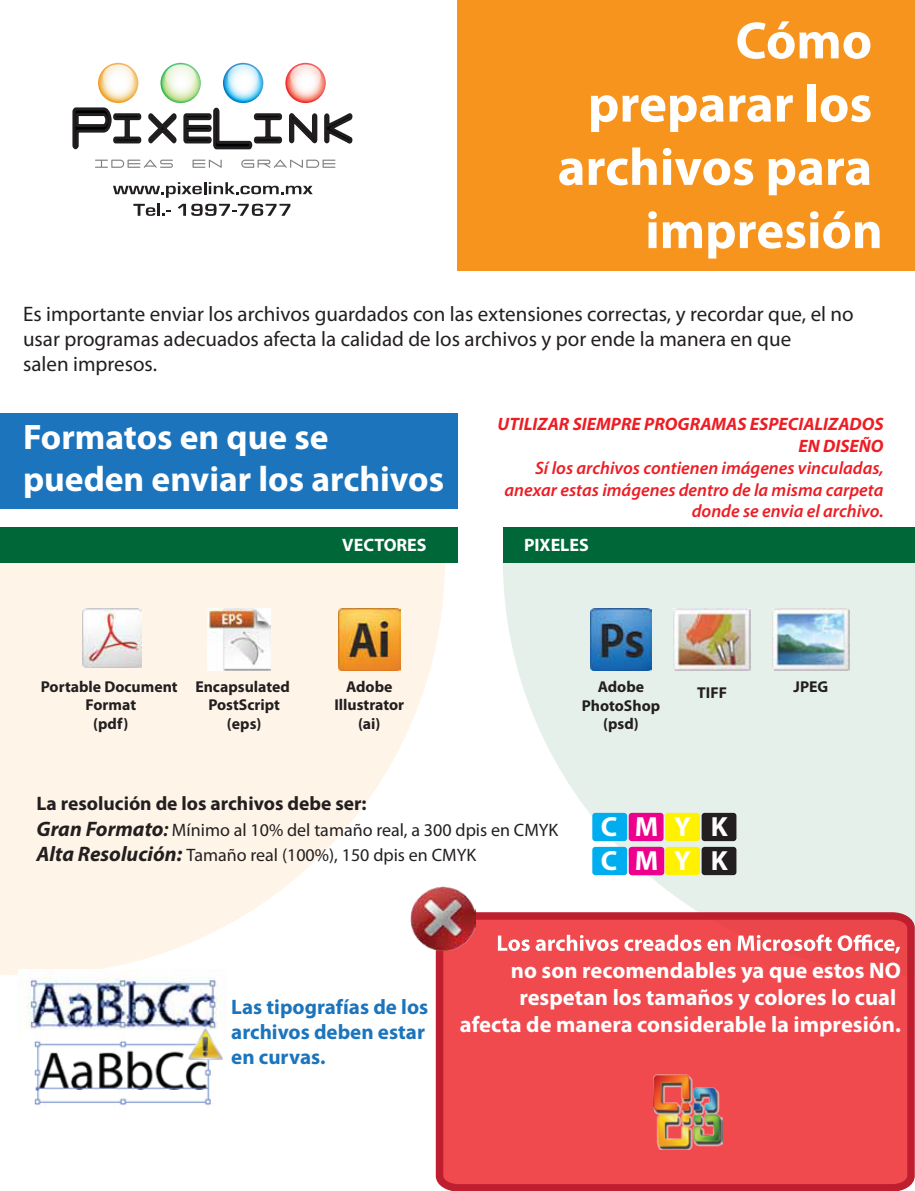
<style>
.page{position:relative;width:915px;height:1191px;background:#fff}
.page>*{position:absolute;margin:0;border:0;box-sizing:border-box;transform-origin:0 0}
.t1{font:700 52.65px/63.3px "Myriad Pro";color:#fff;text-align:right}
.t2{font:700 35.55px/42.6px "Myriad Pro";color:#fff}
.t3{font:700 27.75px/33.6px "Myriad Pro";letter-spacing:.625em;color:#fff}
.t4{font:700 22.5px/27px "Myriad Pro";color:#fff;text-align:right}
.t5{font:21px/25.2px "Myriad Pro";color:#231f20}
.t6{font:700 21px/25.2px "Myriad Pro";color:#1c75bc}
.t7{font:700 19.5px "Myriad Pro";color:#231f20}
.t8{font:italic 600 18px/21.6px "Myriad Pro";color:#ed1d24;text-align:right}
.t9{font:18px/25.2px "Myriad Pro";color:#231f20}
.t10{font:italic 700 18px/21.6px "Myriad Pro";color:#ed1d24;text-align:right}
.t11{font:700 18px "Myriad Pro";color:#fff}
.t12{font:700 15.75px/18.9px "Myriad Pro";color:#231f20;text-align:center}
.s1{font-weight:700;font-style:italic;font-size:21px}
.s2{font-weight:600;font-style:italic;font-size:21px}
</style>
<div class="page">
<svg style="left:503px;top:562px;width:411px;height:346px;background:#e8f1ed"></svg>
<svg style="left:0;top:562px;width:445px;height:413px;fill:#fef4e8"></svg>
<div style="left:0;top:413px;width:457px;height:96px;background:#1c75bc"></div>
<div style="left:457px;top:0;width:457px;height:270px;background:#f7941e"></div>
<div style="left:503px;top:527px;width:411px;height:35px;background:#006838"></div>
<div style="left:0;top:527px;width:457px;height:35px;background:#006838"></div>
<img style="left:207px;top:608px;width:63px;height:62px">
<img style="left:590px;top:608px;width:61px;height:62px">
<img style="left:338px;top:608px;width:62px;height:62px">
<img style="left:772px;top:608px;width:77px;height:62px">
<img style="left:673px;top:608px;width:77px;height:62px">
<img style="left:18px;top:970px;width:209px;height:60px">
<svg style="left:432px;top:908px;width:482px;height:283px;background:#eb4a50"></svg>
<img style="left:410px;top:886px;width:65px;height:64px">
<img style="left:652px;top:1072px;width:69px;height:77px">
<svg style="left:497px;top:934px;width:402px;height:19px"></svg>
<img style="left:34px;top:1039px;width:189px;height:67px">
<img style="left:183px;top:1028px;width:39px;height:31px">
<svg style="left:629px;top:847px;width:35px;height:28px"></svg>
<div style="left:592px;top:813px;width:35px;height:28px;background:#00aeef;border-radius:3px"></div>
<div style="left:628px;top:813px;width:35px;height:28px;background:#ec008c;border-radius:3px"></div>
<div style="left:665px;top:813px;width:34px;height:28px;background:#fff200;border-radius:3px"></div>
<div style="left:701px;top:813px;width:35px;height:28px;background:#231f20;border-radius:3px"></div>
<div style="left:592px;top:847px;width:35px;height:28px;background:#00aeef;border-radius:3px"></div>
<div style="left:628px;top:847px;width:35px;height:28px;background:#ec008c;border-radius:3px"></div>
<div style="left:665px;top:847px;width:34px;height:28px;background:#fff200;border-radius:3px"></div>
<div style="left:701px;top:847px;width:35px;height:28px;background:#231f20;border-radius:3px"></div>
<img style="left:83px;top:608px;width:59px;height:59px">
<svg style="left:72px;top:62px;width:281px;height:88px"></svg>
<svg style="left:95px;top:160px;width:78px;height:8px"></svg>
<svg style="left:192px;top:160px;width:30px;height:8px"></svg>
<svg style="left:241px;top:160px;width:94px;height:8px"></svg>
<svg style="left:113px;top:182px;width:199px;height:16px"></svg>
<svg style="left:133px;top:204px;width:38px;height:12px"></svg>
<svg style="left:178px;top:204px;width:112px;height:12px"></svg>
<h1 class="t1" style="left:557px;top:7px;width:326px">Cómo preparar los archivos para impresión</h1>
<p class="t5" style="left:23px;top:301px;width:832px">Es importante enviar los archivos guardados con las extensiones correctas, y recordar que, el no usar programas adecuados afecta la calidad de los archivos y por ende la manera en que<br>salen impresos.</p>
<h2 class="t2" style="left:23px;top:414px;width:422px">Formatos en que se pueden enviar los archivos</h2>
<p class="t10" style="left:497px;top:413px;width:387px">UTILIZAR SIEMPRE PROGRAMAS ESPECIALIZADOS<br>EN DISEÑO</p>
<p class="t8" style="left:504px;top:456px;width:380px">Sí los archivos contienen imágenes vinculadas, anexar estas imágenes dentro de la misma carpeta donde se envia el archivo.</p>
<p class="t11" style="left:342px;top:533px;width:86px">VECTORES</p>
<p class="t11" style="left:524px;top:533px;width:66px">PIXELES</p>
<p class="t12" style="left:41px;top:676px;width:138px">Portable Document<br>Format<br>(pdf)</p>
<p class="t12" style="left:334px;top:676px;width:71px">Adobe<br>Illustrator (ai)</p>
<p class="t12" style="left:581px;top:676px;width:80px">Adobe<br>PhotoShop (psd)</p>
<p class="t12" style="left:793px;top:676px;width:36px">JPEG</p>
<p class="t12" style="left:195px;top:676px;width:96px">Encapsulated<br>PostScript (eps)</p>
<p class="t12" style="left:697px;top:682px;width:31px">TIFF</p>
<p class="t7" style="left:37px;top:791px;width:331px">La resolución de los archivos debe ser:</p>
<p class="t9" style="left:37px;top:816px;width:523px"><span class="s1">Gran Formato</span><span class="s2">:</span> Mínimo al 10% del tamaño real, a 300 dpis en CMYK<br><span class="s1">Alta Resolución:</span> Tamaño real (100%), 150 dpis en CMYK</p>
<h3 class="t3" style="left:600px;top:809px;width:128px">CMYK<br>CMYK</h3>
<p class="t6" style="left:231px;top:993px;width:198px">Las tipografías de los archivos deben estar en curvas.</p>
<p class="t4" style="left:459px;top:956px;width:442px">no son recomendables ya que estos NO respetan los tamaños y colores lo cual afecta de manera considerable la impresión.</p>
</div>
